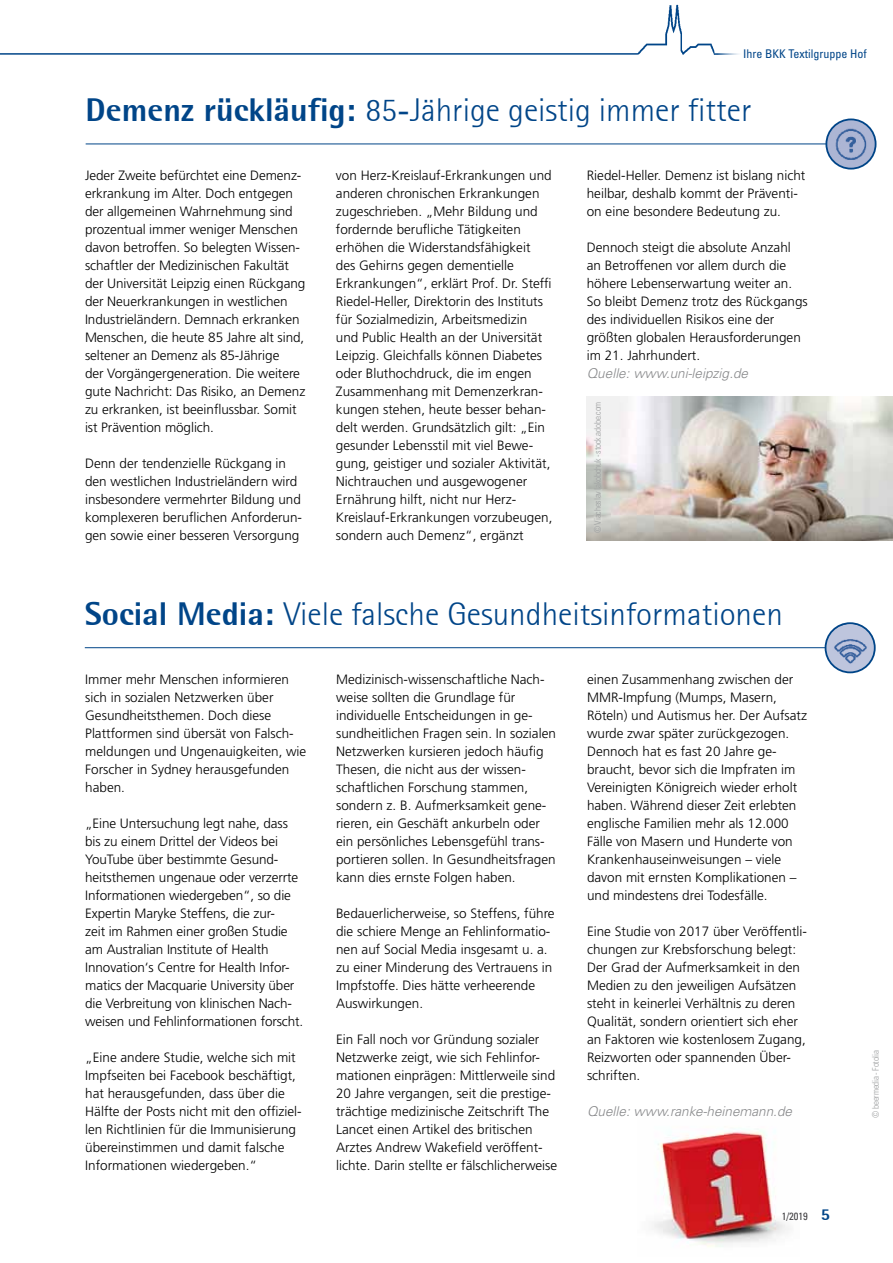
<style>
.page{position:relative;width:893px;height:1263px;background:#fff}
.page>*{position:absolute;margin:0;border:0;box-sizing:border-box;transform-origin:0 0}
.t1{font:300 33px "AT Rotis Semi Sans";color:#004588}
.t2{font:300 13.5px/18px "Frutiger LT Std";color:#000}
.t3{font:italic 300 13.5px "Univers LT Std";color:#87888a}
.t4{font:condensed 12px "Univers LT Std";color:#004588}
.t5{font:condensed 10.5px "Univers LT Std";color:#3e3d40}
.t6{font:300 condensed 9px "Univers LT Std";letter-spacing:-.02em;color:#9c9e9f}
.s1{font-weight:800}
.s2{font-family:"AT Rotis Semi Sans";font-weight:800;font-stretch:normal;font-size:16.5px;color:#004588}
</style>
<div class="page">
<img style="left:654px;top:1130px;width:136px;height:117px">
<img style="left:638px;top:4px;width:76px;height:51px">
<hr style="left:0;top:53px;width:638px;height:2px;background:#004588">
<hr style="left:714px;top:53px;width:68px;height:2px;background:#004588">
<hr style="left:86px;top:144px;width:759px;height:1px;background:#004588">
<img style="left:826px;top:119px;width:50px;height:50px;border-radius:25px">
<div style="left:825px;top:119px;width:51px;height:51px;border:2px solid #004588;border-radius:50%"></div>
<hr style="left:85px;top:647px;width:759px;height:1px;background:#004588">
<img style="left:825px;top:623px;width:50px;height:49px;border-radius:25px">
<div style="left:825px;top:622px;width:51px;height:51px;border:2px solid #004588;border-radius:50%"></div>
<img style="left:587px;top:396px;width:306px;height:144px">
<p class="t4" style="left:743px;top:46px;width:125px">Ihre BKK Textilgruppe Hof</p>
<h1 class="t1" style="left:86px;top:91px;width:667px"><span class="s1">Demenz rückläufig:</span> 85-Jährige geistig immer fitter</h1>
<p class="t2" style="left:85px;top:167px;width:222px">Jeder Zweite befürchtet eine Demenz&shy;erkrankung im Alter. Doch entgegen der allgemeinen Wahrnehmung sind prozentual immer weniger Menschen davon betroffen. So belegten Wissen&shy;schaftler der Medizinischen Fakultät der Universität Leipzig einen Rückgang der Neuerkrankungen in westlichen Industrieländern. Demnach erkranken Menschen, die heute 85 Jahre alt sind, seltener an Demenz als 85-Jährige<br>der Vorgängergeneration. Die weitere gute Nachricht: Das Risiko, an Demenz zu erkranken, ist beeinflussbar. Somit ist Prävention möglich.</p>
<p class="t2" style="left:85px;top:454px;width:219px">Denn der tendenzielle Rückgang in den westlichen Industrieländern wird insbesondere vermehrter Bildung und komplexeren beruflichen Anforderun&shy;gen sowie einer besseren Versorgung</p>
<p class="t2" style="left:336px;top:167px;width:218px">von Herz-Kreislauf-Erkrankungen und anderen chronischen Erkrankungen zugeschrieben. „Mehr Bildung und fordernde berufliche Tätigkeiten erhöhen die Widerstandsfähigkeit des Gehirns gegen dementielle Erkrankungen“, erklärt Prof. Dr. Steffi Riedel-Heller, Direktorin des Instituts für Sozialmedizin, Arbeitsmedizin und Public Health an der Universität Leipzig. Gleichfalls können Diabetes oder Bluthochdruck, die im engen Zusammenhang mit Demenzerkran&shy;kungen stehen, heute besser behan&shy;delt werden. Grundsätzlich gilt: „Ein gesunder Lebensstil mit viel Bewe&shy;gung, geistiger und sozialer Aktivität, Nichtrauchen und ausgewogener Ernährung hilft, nicht nur Herz-Kreislauf-Erkrankungen vorzubeugen, sondern auch Demenz“, ergänzt</p>
<p class="t2" style="left:587px;top:166px;width:220px">Riedel-Heller. Demenz ist bislang nicht heilbar, deshalb kommt der Präventi&shy;on eine besondere Bedeutung zu.</p>
<p class="t2" style="left:587px;top:238px;width:223px">Dennoch steigt die absolute Anzahl an Betroffenen vor allem durch die höhere Lebenserwartung weiter an.<br>So bleibt Demenz trotz des Rückgangs des individuellen Risikos eine der größten globalen Herausforderungen im 21. Jahrhundert.</p>
<p class="t3" style="left:587px;top:365px;width:163px">Quelle: www.uni-leipzig.de</p>
<p class="t6" style="left:592px;top:533px;width:133px;rotate:-90deg">© Viacheslav Iakobchuk - stock.adobe.com</p>
<h1 class="t1" style="left:85px;top:594px;width:700px"><span class="s1">Social Media:</span> Viele falsche Gesundheitsinformationen</h1>
<p class="t2" style="left:85px;top:670px;width:223px">Immer mehr Menschen informieren sich in sozialen Netzwerken über<br>Gesundheitsthemen. Doch diese<br>Plattformen sind übersät von Falsch&shy;meldungen und Ungenauigkeiten, wie<br>Forscher in Sydney herausgefunden haben.</p>
<p class="t2" style="left:85px;top:814px;width:220px">„Eine Untersuchung legt nahe, dass bis zu einem Drittel der Videos bei YouTube über bestimmte Gesund&shy;heitsthemen ungenaue oder verzerrte Informationen wiedergeben“, so die Expertin Maryke Steffens, die zur-<br>zeit im Rahmen einer großen Studie am Australian Institute of Health Innovation‘s Centre for Health Infor&shy;matics der Macquarie University über die Verbreitung von klinischen Nach&shy;weisen und Fehlinformationen forscht.</p>
<p class="t2" style="left:85px;top:1048px;width:218px">„Eine andere Studie, welche sich mit Impfseiten bei Facebook beschäftigt, hat herausgefunden, dass über die Hälfte der Posts nicht mit den offiziel&shy;len Richtlinien für die Immunisierung übereinstimmen und damit falsche Informationen wiedergeben.“</p>
<p class="t2" style="left:336px;top:670px;width:221px">Medizinisch-wissenschaftliche Nach&shy;weise sollten die Grundlage für individuelle Entscheidungen in ge&shy;sundheitlichen Fragen sein. In sozialen Netzwerken kursieren jedoch häufig Thesen, die nicht aus der wissen&shy;schaftlichen Forschung stammen, sondern z. B. Aufmerksamkeit gene&shy;rieren, ein Geschäft ankurbeln oder ein persönliches Lebensgefühl trans&shy;portieren sollen. In Gesundheitsfragen kann dies ernste Folgen haben.</p>
<p class="t2" style="left:336px;top:904px;width:220px">Bedauerlicherweise, so Steffens, führe die schiere Menge an Fehlinformatio&shy;nen auf Social Media insgesamt u. a. zu einer Minderung des Vertrauens in Impfstoffe. Dies hätte verheerende Auswirkungen.</p>
<p class="t2" style="left:336px;top:1030px;width:223px">Ein Fall noch vor Gründung sozialer Netzwerke zeigt, wie sich Fehlinfor&shy;mationen einprägen: Mittlerweile sind 20 Jahre vergangen, seit die prestige&shy;trächtige medizinische Zeitschrift The Lancet einen Artikel des britischen Arztes Andrew Wakefield veröffent&shy;lichte. Darin stellte er fälschlicherweise</p>
<p class="t2" style="left:587px;top:670px;width:222px">einen Zusammenhang zwischen der MMR-Impfung (Mumps, Masern, Röteln) und Autismus her. Der Aufsatz wurde zwar später zurückgezogen.<br>Dennoch hat es fast 20 Jahre ge&shy;braucht, bevor sich die Impfraten im Vereinigten Königreich wieder erholt haben. Während dieser Zeit erlebten englische Familien mehr als 12.000<br>Fälle von Masern und Hunderte von Krankenhauseinweisungen – viele davon mit ernsten Komplikationen – und mindestens drei Todesfälle.</p>
<p class="t2" style="left:587px;top:922px;width:222px">Eine Studie von 2017 über Veröffentli&shy;chungen zur Krebsforschung belegt:<br>Der Grad der Aufmerksamkeit in den Medien zu den jeweiligen Aufsätzen steht in keinerlei Verhältnis zu deren Qualität, sondern orientiert sich eher an Faktoren wie kostenlosem Zugang, Reizworten oder spannenden Über&shy;schriften.</p>
<p class="t3" style="left:587px;top:1103px;width:207px">Quelle: www.ranke-heinemann.de</p>
<p class="t5" style="left:782px;top:1209px;width:50px">1/2019 <span class="s2">5</span></p>
<p class="t6" style="left:870px;top:1117px;width:69px;rotate:-90deg">© beermedia - Fotolia</p>
</div>
